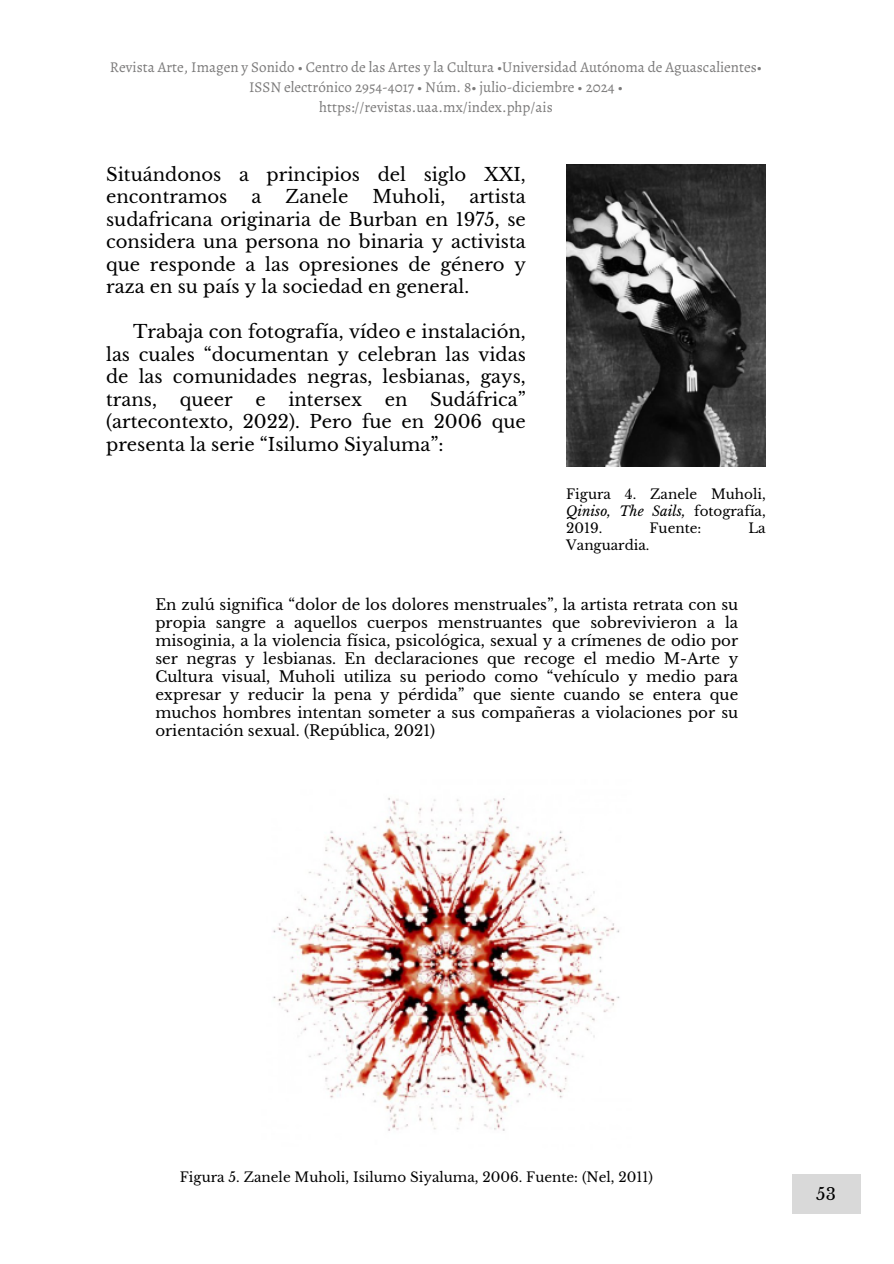
<style>
.page{position:relative;width:894px;height:1264px;background:#fff}
.page>*{position:absolute;margin:0;border:0;box-sizing:border-box;transform-origin:0 0}
.t1{font:18px/22.5px "Libre Baskerville";color:#000;text-align:justify}
.t2{font:16.5px "Libre Baskerville";color:#000}
.t3{font:15px/18px "Libre Baskerville";color:#000;text-align:justify}
.t4{font:15px/20.2px "Alegreya";color:#7b7a7a;text-align:center}
.t5{font:13.5px/16.8px "Libre Baskerville";color:#000;text-align:justify}
.s1{font-style:italic}
</style>
<div class="page">
<img style="left:566px;top:164px;width:199px;height:303px">
<img style="left:273px;top:797px;width:347px;height:334px">
<div style="left:791px;top:1174px;width:68px;height:39px;background:#d9d9d9"></div>
<h1 class="t4" style="left:110px;top:56px;width:653px">Revista Arte, Imagen y Sonido • Centro de las Artes y la Cultura •Universidad Autónoma de Aguascalientes•<br>ISSN electrónico 2954-4017 • Núm. 8• julio-diciembre • 2024 •<br>https://revistas.uaa.mx/index.php/ais</h1>
<p class="t1" style="left:106px;top:163px;width:421px">Situándonos a principios del siglo XXI, encontramos</p>
<p class="t1" style="left:251px;top:185px;width:11px">a</p>
<p class="t1" style="left:285px;top:185px;width:64px">Zanele</p>
<p class="t1" style="left:372px;top:185px;width:74px">Muholi,</p>
<p class="t1" style="left:106px;top:185px;width:421px;text-indent:363px">artista sudafricana originaria de Burban en 1975, se considera una persona no binaria y activista que responde a las opresiones de género y raza en su país y la sociedad en general.</p>
<p class="t1" style="left:106px;top:320px;width:421px;text-indent:27px">Trabaja con fotografía, vídeo e instalación, las cuales “documentan y celebran las vidas de las comunidades negras, lesbianas, gays, trans,</p>
<p class="t1" style="left:106px;top:388px;width:421px;text-indent:324px">Sudáfrica” (artecontexto, 2022). Pero fue en 2006 que presenta la serie “Isilumo Siyaluma”:</p>
<p class="t1" style="left:180px;top:388px;width:55px">queer</p>
<p class="t1" style="left:255px;top:388px;width:12px">e</p>
<p class="t1" style="left:288px;top:388px;width:75px">intersex</p>
<p class="t1" style="left:384px;top:388px;width:24px">en</p>
<h2 class="t5" style="left:566px;top:486px;width:201px">Figura 4. Zanele Muholi, <span class="s1">Qiniso, The Sails,</span> fotografía, 2019.</h2>
<h2 class="t5" style="left:649px;top:519px;width:53px">Fuente:</h2>
<h2 class="t5" style="left:748px;top:519px;width:19px">La</h2>
<h2 class="t5" style="left:566px;top:536px;width:85px">Vanguardia.</h2>
<p class="t3" style="left:155px;top:595px;width:584px">En zulú significa “dolor de los dolores menstruales”, la artista retrata con su propia sangre a aquellos cuerpos menstruantes que sobrevivieron a la misoginia, a la violencia física, psicológica, sexual y a crímenes de odio por ser negras y lesbianas. En declaraciones que recoge el medio M-Arte y Cultura visual, Muholi utiliza su periodo como “vehículo y medio para expresar y reducir la pena y pérdida” que siente cuando se entera que muchos hombres intentan someter a sus compañeras a violaciones por su orientación sexual. (República, 2021)</p>
<p class="t5" style="left:180px;top:1169px;width:474px">Figura 5. Zanele Muholi, Isilumo Siyaluma, 2006. Fuente: (Nel, 2011)</p>
<p class="t2" style="left:816px;top:1183px;width:21px">53</p>
</div>
